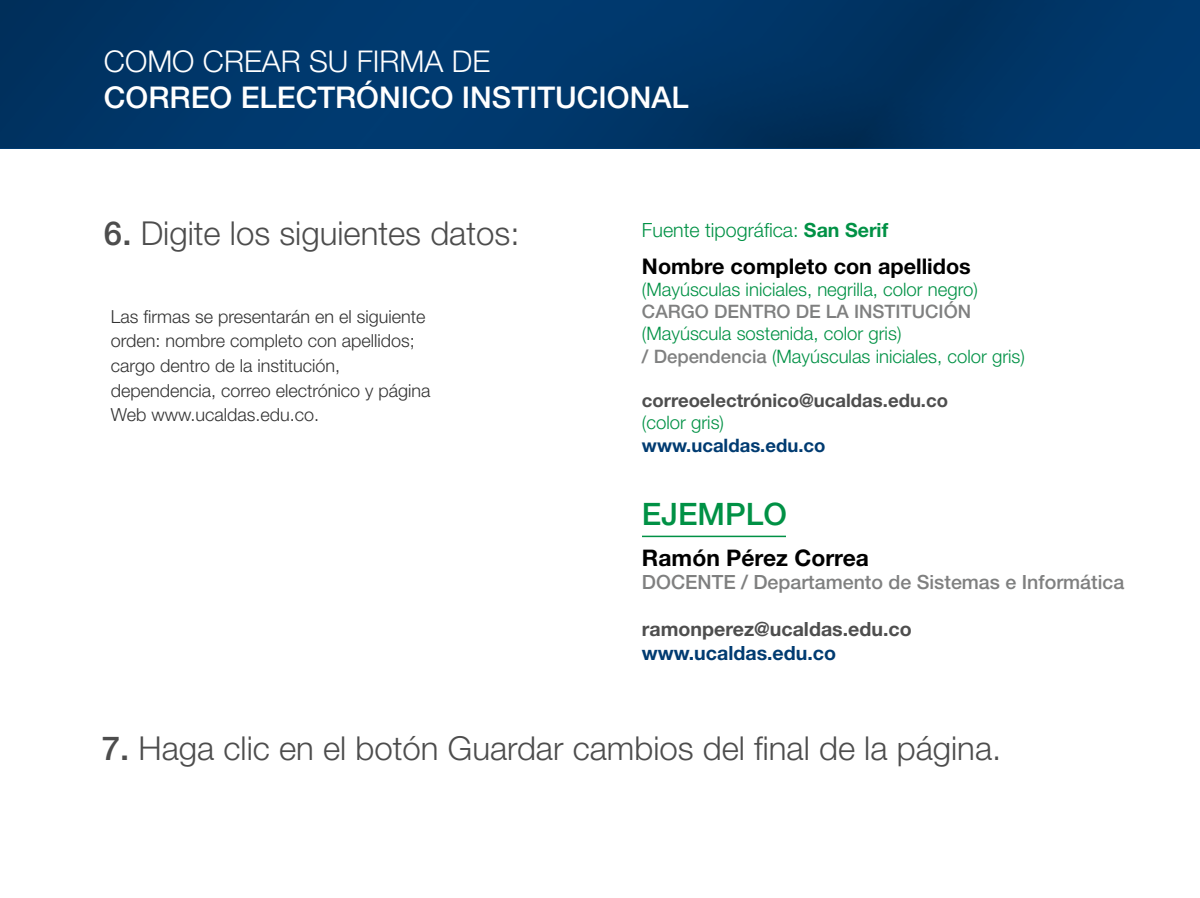
<style>
.page{position:relative;width:1200px;height:898px;background:#fff}
.page>*{position:absolute;margin:0;border:0;box-sizing:border-box;transform-origin:0 0}
.t1{font:300 33px "Helvetica Neue LT Std";color:#4d4d4d}
.t2{font:500 30.9px "Helvetica Neue LT Std";color:#009145}
.t3{font:500 30px "Helvetica Neue LT Std";color:#fff}
.t4{font:300 30px "Helvetica Neue LT Std";color:#fff}
.t5{font:700 22.8px "Helvetica Neue LT Std";color:#000}
.t6{font:700 21.6px "Helvetica Neue LT Std";color:#000}
.t7{font:500 19.65px "Helvetica Neue LT Std";color:#7f8080}
.t8{font:300 19.65px "Helvetica Neue LT Std";color:#009145}
.t9{font:700 19.65px "Helvetica Neue LT Std";color:#4e4e4e}
.t10{font:700 19.65px "Helvetica Neue LT Std";color:#003b71}
.t11{font:300 18.6px/22.2px "Helvetica Neue LT Std";color:#009145}
.t12{font:700 18.6px "Helvetica Neue LT Std";color:#4e4e4e}
.t13{font:500 18.6px "Helvetica Neue LT Std";color:#7f8080}
.t14{font:700 18.6px "Helvetica Neue LT Std";color:#003b71}
.t15{font:300 18px/24.6px "Helvetica Neue LT Std";color:#333}
.s1{font-weight:500}
.s2{font-weight:700}
.s3{font-weight:500;color:#7f8080}
</style>
<div class="page">
<div style="left:0;top:0;width:1200px;height:147px;background:linear-gradient(to right,#003668,#003566)"></div>
<hr style="left:642px;top:536px;width:144px;height:1px;background:#009145">
<h3 class="t4" style="left:104px;top:43px;width:388px">COMO CREAR SU FIRMA DE</h3>
<h3 class="t3" style="left:104px;top:79px;width:586px">CORREO ELECTRÓNICO INSTITUCIONAL</h3>
<h1 class="t1" style="left:104px;top:213px;width:417px"><span class="s1">6.</span> Digite los siguientes datos:</h1>
<p class="t15" style="left:111px;top:304px;width:321px">Las firmas se presentarán en el siguiente orden: nombre completo con apellidos; cargo dentro de la institución, dependencia, correo electrónico y página Web www.ucaldas.edu.co.</p>
<p class="t8" style="left:642px;top:218px;width:248px">Fuente tipográfica: <span class="s2">San Serif</span></p>
<p class="t6" style="left:642px;top:253px;width:330px">Nombre completo con apellidos</p>
<p class="t11" style="left:642px;top:278px;width:338px">(Mayúsculas iniciales, negrilla, color negro)</p>
<p class="t13" style="left:642px;top:300px;width:331px">CARGO DENTRO DE LA INSTITUCIÓN</p>
<p class="t11" style="left:642px;top:322px;width:385px">(Mayúscula sostenida, color gris)<br><span class="s3">/ Dependencia</span> (Mayúsculas iniciales, color gris)</p>
<p class="t12" style="left:642px;top:389px;width:308px">correoelectrónico@ucaldas.edu.co</p>
<p class="t11" style="left:642px;top:411px;width:84px">(color gris)</p>
<p class="t14" style="left:642px;top:433px;width:185px">www.ucaldas.edu.co</p>
<h2 class="t2" style="left:642px;top:496px;width:147px">EJEMPLO</h2>
<p class="t5" style="left:642px;top:543px;width:229px">Ramón Pérez Correa</p>
<p class="t7" style="left:642px;top:570px;width:484px">DOCENTE / Departamento de Sistemas e Informática</p>
<p class="t9" style="left:642px;top:617px;width:271px">ramonperez@ucaldas.edu.co</p>
<p class="t10" style="left:642px;top:640px;width:196px">www.ucaldas.edu.co</p>
<h1 class="t1" style="left:102px;top:728px;width:901px"><span class="s1">7.</span> Haga clic en el botón Guardar cambios del final de la página.</h1>
</div>
